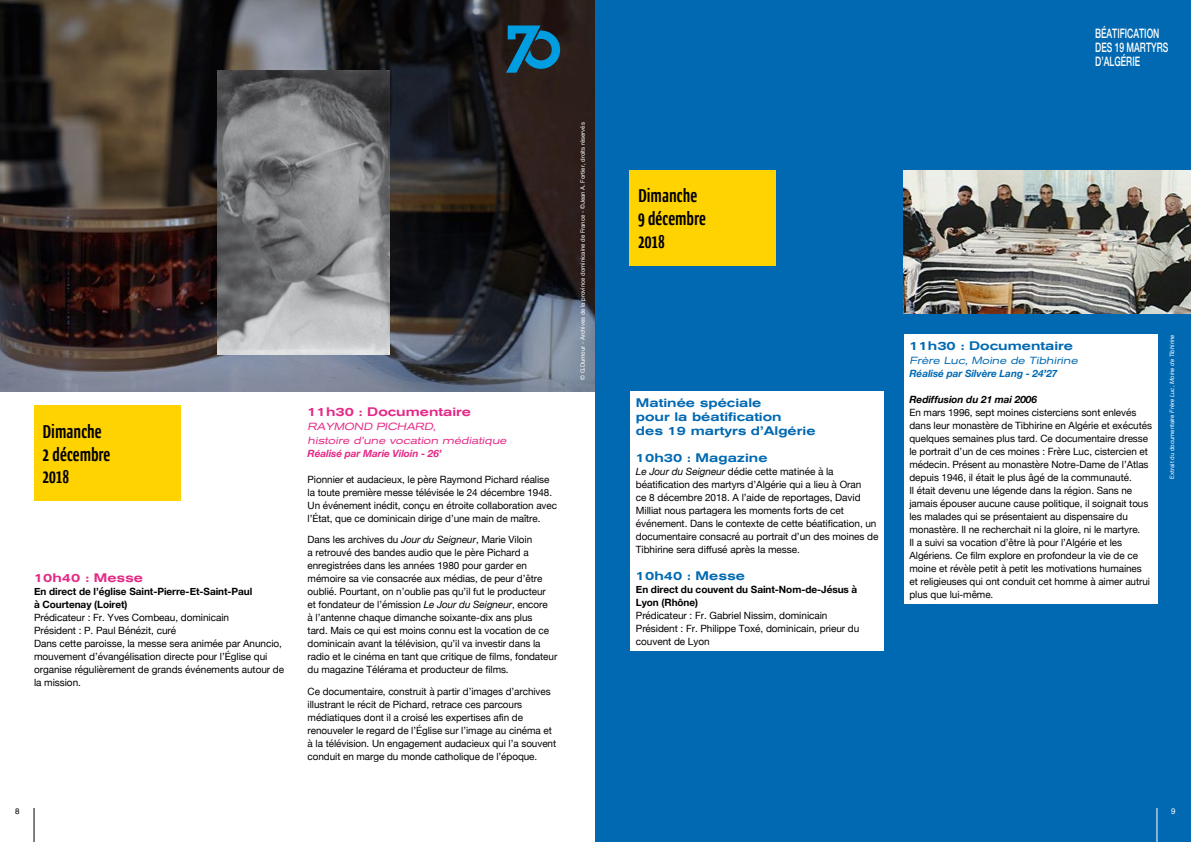
<style>
.page{position:relative;width:1191px;height:842px;background:#fff}
.page>*{position:absolute;margin:0;border:0;box-sizing:border-box;transform-origin:0 0}
.t1{font:700 19px/22.8px "Ardoise Ptf Compact";color:#000}
.t2{font:500 13px/14px "Helvetica Neue";color:#fff;scale:.66 1}
.t3{font:500 expanded 12.3px/14px "Akzidenz Grotesk BE";color:#0069b2}
.t4{font:500 expanded 12.3px "Akzidenz Grotesk BE";color:#e42886}
.t5{font:italic expanded 10.3px/14px "Akzidenz Grotesk BE";color:#e42886}
.t6{font:italic expanded 10.3px "Akzidenz Grotesk BE";color:#0069b2}
.t7{font:10px/13px "Helvetica Neue";letter-spacing:-.005em;color:#000}
.t8{font:700 10px/13px "Helvetica Neue";letter-spacing:-.005em;color:#000}
.t9{font:italic 700 10px "Helvetica Neue";letter-spacing:-.005em;color:#0069b2}
.t10{font:italic 700 10px "Helvetica Neue";letter-spacing:-.005em;color:#e42886}
.t11{font:italic 700 10px "Helvetica Neue";letter-spacing:-.005em;color:#000}
.t12{font:8px "Helvetica";color:#000}
.t13{font:8px "Helvetica";color:#fff}
.t14{font:6px "Helvetica Neue";color:#fff}
.t15{font:italic 6px "Helvetica Neue";letter-spacing:-.005em;color:#fff}
.s1{font-style:italic}
.s2{font-style:normal}
</style>
<div class="page">
<hr style="left:34px;top:808px;width:1px;height:34px;background:#000">
<img style="left:0;top:0;width:595px;height:391px">
<div style="left:595px;top:0;width:596px;height:842px;background:#0069b2"></div>
<img style="left:903px;top:170px;width:288px;height:143px">
<img style="left:217px;top:71px;width:172px;height:283px">
<svg style="left:506px;top:26px;width:54px;height:47px;background:#145b79"></svg>
<div style="left:34px;top:406px;width:146px;height:95px;background:#ffd300"></div>
<div style="left:629px;top:170px;width:147px;height:95px;background:#ffd300"></div>
<div style="left:630px;top:391px;width:254px;height:259px;background:#fff"></div>
<div style="left:903px;top:334px;width:254px;height:269px;background:#fff"></div>
<hr style="left:1156px;top:808px;width:1px;height:34px;background:#fff">
<h1 class="t1" style="left:43px;top:418px;width:69px">Dimanche<br>2 décembre<br>2018</h1>
<p class="t4" style="left:34px;top:571px;width:111px">10h40 : Messe</p>
<p class="t8" style="left:34px;top:585px;width:220px">En direct de l’église Saint-Pierre-Et-Saint-Paul à Courtenay (Loiret)</p>
<p class="t7" style="left:34px;top:612px;width:252px">Prédicateur : Fr. Yves Combeau, dominicain<br>Président : P. Paul Bénézit, curé<br>Dans cette paroisse, la messe sera animée par Anuncio, mouvement d’évangélisation directe pour l’Église qui organise régulièrement de grands événements autour de la mission.</p>
<p class="t12" style="left:15px;top:805px;width:6px">8</p>
<p class="t4" style="left:307px;top:404px;width:165px">11h30 : Documentaire</p>
<p class="t5" style="left:307px;top:419px;width:203px">RAYMOND PICHARD,<br>histoire d’une vocation médiatique</p>
<p class="t10" style="left:307px;top:445px;width:136px">Réalisé par Marie Viloin - 26’</p>
<p class="t7" style="left:307px;top:473px;width:251px">Pionnier et audacieux, le père Raymond Pichard réalise la toute première messe télévisée le 24 décembre 1948.<br>Un événement inédit, conçu en étroite collaboration avec l’État, que ce dominicain dirige d’une main de maître.</p>
<p class="t7" style="left:307px;top:534px;width:251px">Dans les archives du <span class="s1">Jour du Seigneur</span>, Marie Viloin<br>a retrouvé des bandes audio que le père Pichard a enregistrées dans les années 1980 pour garder en mémoire sa vie consacrée aux médias, de peur d’être oublié. Pourtant, on n’oublie pas qu’il fut le producteur<br>et fondateur de l’émission <span class="s1">Le Jour du Seigneur</span>, encore<br>à l’antenne chaque dimanche soixante-dix ans plus<br>tard. Mais ce qui est moins connu est la vocation de ce dominicain avant la télévision, qu’il va investir dans la radio et le cinéma en tant que critique de films, fondateur du magazine Télérama et producteur de films.</p>
<p class="t7" style="left:307px;top:685px;width:250px">Ce documentaire, construit à partir d’images d’archives illustrant le récit de Pichard, retrace ces parcours médiatiques dont il a croisé les expertises afin de renouveler le regard de l’Église sur l’image au cinéma et à la télévision. Un engagement audacieux qui l’a souvent conduit en marge du monde catholique de l’époque.</p>
<p class="t14" style="left:578px;top:380px;width:259px;rotate:-90deg">© G.Dumour - Archives de la province dominicaine de France - ©Jean A. Fortier, droits réservés</p>
<h2 class="t2" style="left:1095px;top:25px;width:112px">BÉATIFICATION<br>DES 19 MARTYRS<br>D’ALGÉRIE</h2>
<h1 class="t1" style="left:638px;top:182px;width:69px">Dimanche<br>9 décembre<br>2018</h1>
<p class="t3" style="left:636px;top:395px;width:181px">Matinée spéciale<br>pour la béatification<br>des 19 martyrs d’Algérie</p>
<p class="t3" style="left:636px;top:450px;width:133px">10h30 : Magazine</p>
<p class="t7" style="left:636px;top:465px;width:244px"><span class="s1">Le Jour du Seigneur</span> dédie cette matinée à la béatification des martyrs d’Algérie qui a lieu à Oran<br>ce 8 décembre 2018. A l’aide de reportages, David Milliat nous partagera les moments forts de cet événement. Dans le contexte de cette béatification, un documentaire consacré au portrait d’un des moines de Tibhirine sera diffusé après la messe.</p>
<p class="t3" style="left:636px;top:568px;width:111px">10h40 : Messe</p>
<p class="t8" style="left:636px;top:583px;width:223px">En direct du couvent du Saint-Nom-de-Jésus à<br>Lyon (Rhône)</p>
<p class="t7" style="left:636px;top:609px;width:225px">Prédicateur : Fr. Gabriel Nissim, dominicain<br>Président : Fr. Philippe Toxé, dominicain, prieur du couvent de Lyon</p>
<p class="t3" style="left:909px;top:338px;width:165px">11h30 : Documentaire</p>
<p class="t6" style="left:909px;top:354px;width:172px">Frère Luc, Moine de Tibhirine</p>
<p class="t9" style="left:909px;top:365px;width:149px">Réalisé par Silvère Lang - 24’27</p>
<p class="t11" style="left:909px;top:391px;width:129px">Rediffusion du 21 mai 2006</p>
<p class="t7" style="left:909px;top:406px;width:244px">En mars 1996, sept moines cisterciens sont enlevés dans leur monastère de Tibhirine en Algérie et exécutés quelques semaines plus tard. Ce documentaire dresse le portrait d’un de ces moines : Frère Luc, cistercien et médecin. Présent au monastère Notre-Dame de l’Atlas depuis 1946, il était le plus âgé de la communauté.<br>Il était devenu une légende dans la région. Sans ne jamais épouser aucune cause politique, il soignait tous les malades qui se présentaient au dispensaire du monastère. Il ne recherchait ni la gloire, ni le martyre.<br>Il a suivi sa vocation d’être là pour l’Algérie et les Algériens. Ce film explore en profondeur la vie de ce moine et révèle petit à petit les motivations humaines et religieuses qui ont conduit cet homme à aimer autrui plus que lui-même.</p>
<p class="t15" style="left:1167px;top:479px;width:146px;rotate:-90deg"><span class="s2">Extrait du documentaire</span> Frère Luc<span class="s2">,</span> Moine de Tibhirine</p>
<p class="t13" style="left:1171px;top:805px;width:6px">9</p>
</div>
